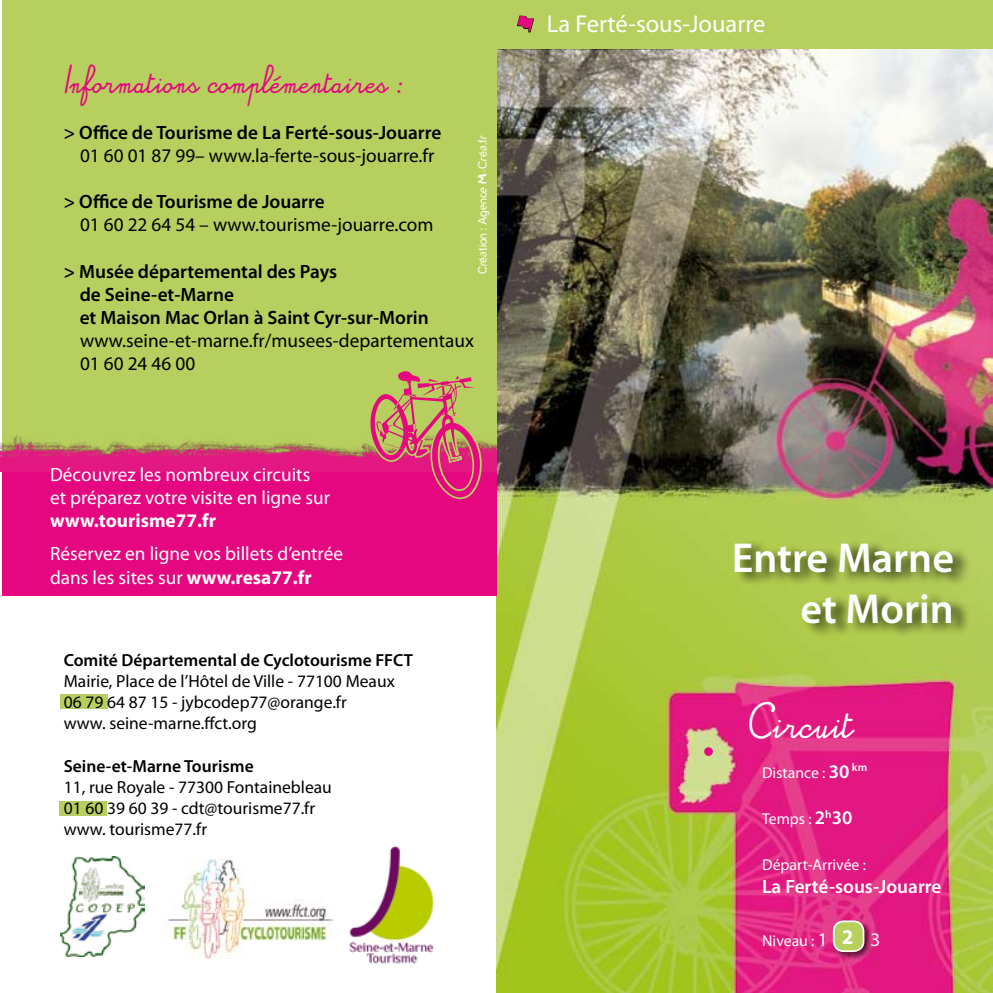
<style>
.page{position:relative;width:993px;height:993px;background:#fff}
.page>*{position:absolute;margin:0;border:0;box-sizing:border-box;transform-origin:0 0}
.t1{font:126px "Cycling";color:#e40780}
.t2{font:600 42px/50.4px "Myriad Pro";color:#fff;text-align:right}
.t3{font:24.5px "Myriad Pro";color:#fff}
.t4{font:24.5px "Alamain";color:#fff}
.t5{font:700 21px "Myriad Pro";color:#fff}
.t6{font:600 19.25px/23.1px "Myriad Pro";color:#000}
.t7{font:19.25px/23.1px "Myriad Pro";color:#000}
.t8{font:19.25px/23.1px "Myriad Pro";color:#fff}
.t9{font:19.25px "Alamain";color:#e40780}
.t10{font:600 19.25px "Myriad Pro";color:#fff}
.t11{font:700 19.25px "Myriad Pro";color:#fff}
.t12{font:17.5px/21px "Myriad Pro";color:#000}
.t13{font:600 17.5px "Myriad Pro";color:#000}
.t14{font:15.75px "Myriad Pro";color:#fff}
.t15{font:12.25px "yorkville";color:#fff}
.s1{font-family:"Child's Play"}
.s2{font-family:"Times"}
.s3{font-weight:700}
.s4{font-weight:600;font-size:19.25px}
.s5{font-size:19.25px}
</style>
<div class="page">
<div style="left:60px;top:694px;width:47px;height:14px;background:#b7cf5e"></div>
<div style="left:59px;top:800px;width:48px;height:15px;background:#b7cf5e"></div>
<img style="left:496px;top:49px;width:496px;height:943px">
<div style="left:493px;top:0;width:499px;height:49px;background:#b7cf5e"></div>
<div style="left:2px;top:0;width:494px;height:504px;background:#b7cf5e"></div>
<div style="left:2px;top:470px;width:494px;height:125px;background:#e40780"></div>
<img style="left:0;top:435px;width:366px;height:36px">
<svg style="left:366px;top:367px;width:174px;height:312px"></svg>
<div style="left:734px;top:539px;width:258px;height:204px;background:#000;opacity:.75"></div>
<div style="left:704px;top:747px;width:8px;height:8px;background:#e40780;border-radius:50%"></div>
<div style="left:830px;top:918px;width:64px;height:49px;background:#000;opacity:.6"></div>
<div style="left:833px;top:921px;width:30px;height:29px;background:#b6cf5d;border-radius:10px"></div>
<div style="left:832px;top:920px;width:32px;height:31px;border:2px solid #fff;border-radius:10px"></div>
<img style="left:61px;top:856px;width:83px;height:99px">
<img style="left:167px;top:858px;width:166px;height:99px">
<img style="left:349px;top:845px;width:85px;height:119px">
<svg style="left:517px;top:15px;width:17px;height:18px"></svg>
<p class="t9" style="left:64px;top:75px;width:340px">Informations complémentaires :</p>
<p class="t6" style="left:64px;top:120px;width:379px">&gt; Office de Tourisme de La Ferté-sous-Jouarre</p>
<p class="t7" style="left:80px;top:144px;width:356px">01 60 01 87 99– www.la-ferte-sous-jouarre.fr</p>
<p class="t6" style="left:64px;top:190px;width:262px">&gt; Office de Tourisme de Jouarre</p>
<p class="t7" style="left:80px;top:213px;width:355px">01 60 22 64 54 – www.tourisme-jouarre.com</p>
<p class="t6" style="left:80px;top:259px;width:350px;text-indent:-16px">&gt; Musée départemental des Pays<br>de Seine-et-Marne<br>et Maison Mac Orlan à Saint Cyr-sur-Morin</p>
<p class="t7" style="left:80px;top:328px;width:395px">www.seine-et-marne.fr/musees-departementaux<br>01 60 24 46 00</p>
<p class="t15" style="left:477px;top:274px;width:140px;rotate:-90deg">Création : Agence <span class="s1">M</span><span class="s2">-</span>Créa.fr</p>
<h1 class="t1" style="left:364px;top:380px;width:128px">+</h1>
<p class="t8" style="left:50px;top:462px;width:281px">Découvrez les nombreux circuits et préparez votre visite en ligne sur</p>
<p class="t11" style="left:50px;top:508px;width:167px">www.tourisme77.fr</p>
<p class="t8" style="left:50px;top:542px;width:294px">Réservez en ligne vos billets d’entrée dans les sites sur <span class="s3">www.resa77.fr</span></p>
<p class="t13" style="left:64px;top:649px;width:351px">Comité Départemental de Cyclotourisme FFCT</p>
<p class="t12" style="left:64px;top:670px;width:332px">Mairie, Place de l’Hôtel de Ville - 77100 Meaux<br>06 79 64 87 15 - jybcodep77@orange.fr<br>www. seine-marne.ffct.org</p>
<p class="t13" style="left:64px;top:754px;width:191px">Seine-et-Marne Tourisme</p>
<p class="t12" style="left:64px;top:775px;width:269px">11, rue Royale - 77300 Fontainebleau<br>01 60 39 60 39 - cdt@tourisme77.fr www. tourisme77.fr</p>
<h3 class="t3" style="left:546px;top:9px;width:220px">La Ferté-sous-Jouarre</h3>
<h2 class="t2" style="left:731px;top:531px;width:224px">Entre Marne et Morin</h2>
<h3 class="t4" style="left:747px;top:715px;width:107px">Circuit</h3>
<p class="t14" style="left:761px;top:762px;width:107px">Distance : <span class="s4">30</span> <sup>km</sup></p>
<p class="t14" style="left:761px;top:808px;width:92px">Temps : <span class="s4">2</span><sup>h</sup><span class="s4">30</span></p>
<p class="t14" style="left:761px;top:855px;width:105px">Départ-Arrivée :</p>
<p class="t10" style="left:761px;top:874px;width:181px">La Ferté-sous-Jouarre</p>
<p class="t14" style="left:761px;top:930px;width:67px">Niveau : <span class="s5">1</span></p>
<p class="t8" style="left:870px;top:927px;width:11px">3</p>
<p class="t5" style="left:841px;top:922px;width:13px">2</p>
</div>
